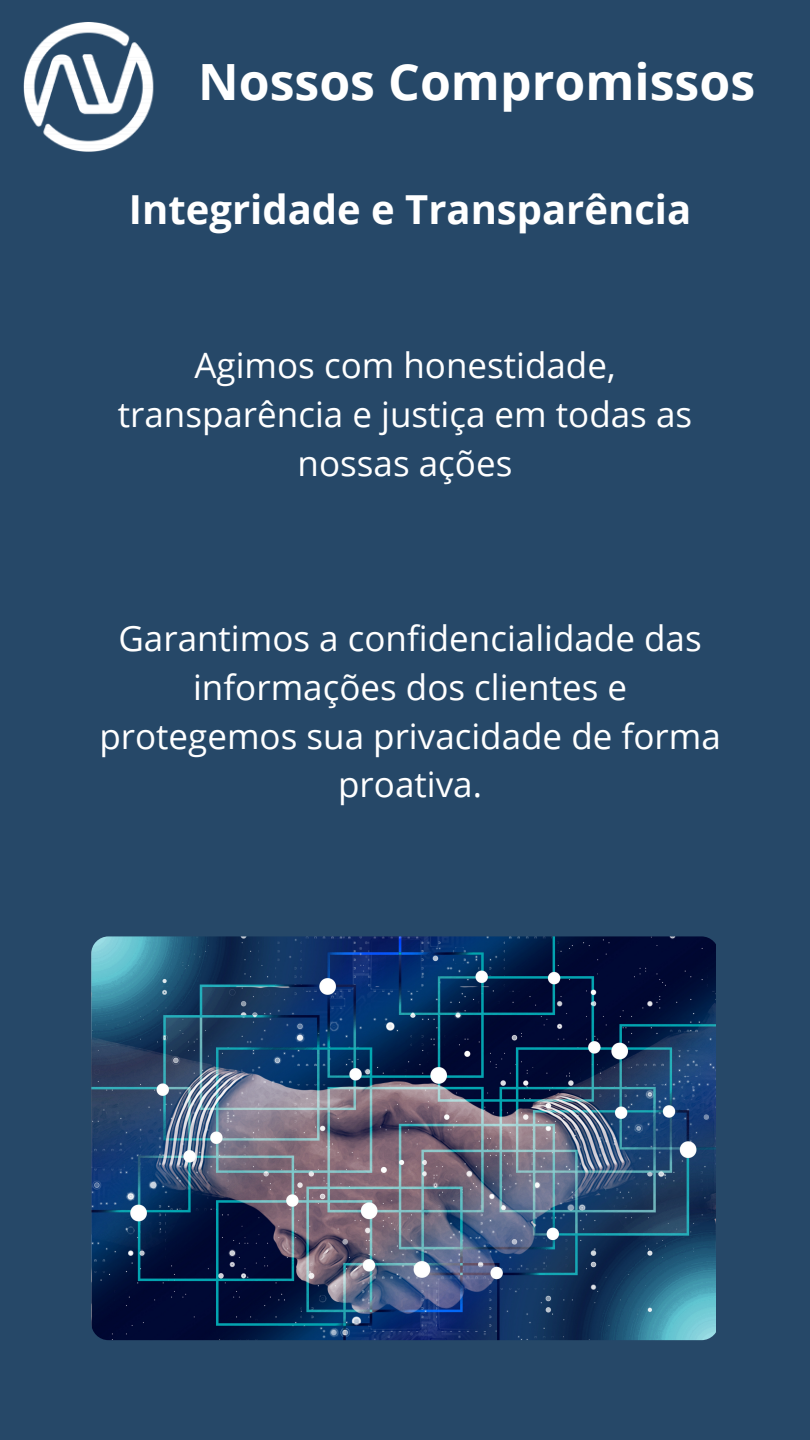
<style>
.page{position:relative;width:810px;height:1440px;background:#264868}
.page>*{position:absolute;margin:0;border:0;box-sizing:border-box;transform-origin:0 0}
.t1{font:700 50px "Open Sans";color:#fff}
.t2{font:700 40px "Open Sans";color:#fff}
.t3{font:35px/48.8px "Open Sans";color:#fff;text-align:center}
</style>
<div class="page">
<img style="left:91px;top:936px;width:625px;height:404px">
<img style="left:23px;top:22px;width:131px;height:130px">
<p class="t1" style="left:198px;top:46px;width:559px">Nossos Compromissos</p>
<p class="t2" style="left:129px;top:181px;width:564px">Integridade e Transparência</p>
<h1 class="t3" style="left:118px;top:340px;width:576px">Agimos com honestidade, transparência e justiça em todas as nossas ações</h1>
<h2 class="t3" style="left:99px;top:613px;width:623px">Garantimos a confidencialidade das informações dos clientes e protegemos sua privacidade de forma proativa.</h2>
</div>
